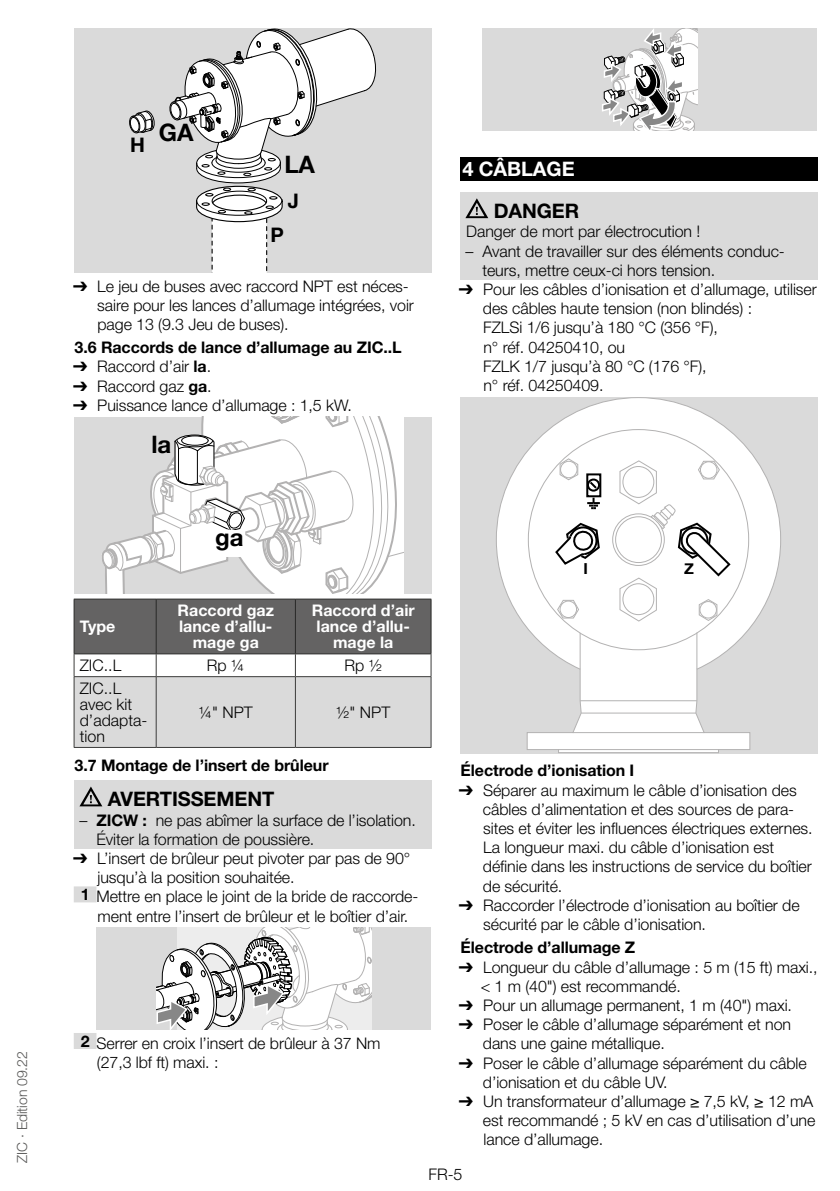
<style>
.page{position:relative;width:840px;height:1191px;background:#fff}
.page>*{position:absolute;margin:0;border:0;box-sizing:border-box;transform-origin:0 0}
.t1{font:700 24px "Helvetica Neue";color:#000}
.t2{font:700 20px "Helvetica Neue LT Pro";letter-spacing:-.005em;color:#000}
.t3{font:700 20px "Helvetica Neue LT Pro";letter-spacing:-.005em;color:#fff}
.t4{font:700 20px "Helvetica Neue";color:#000}
.t5{font:300 16px/19.2px "Helvetica Neue LT Pro";letter-spacing:-.005em;color:#000}
.t6{font:700 16px "Helvetica Neue LT Pro";letter-spacing:-.005em;color:#000}
.t7{font:700 16px/16px "Helvetica Neue LT Pro";color:#fff;text-align:center}
.t8{font:700 15.2px "Helvetica Neue";color:#000}
.t9{font:300 14px "Helvetica Neue LT Pro";letter-spacing:-.005em;color:#575756}
.s1{font-family:"Arial Unicode MS";font-weight:400}
.s2{font-weight:700}
</style>
<div class="page">
<div style="left:74px;top:780px;width:357px;height:32px;background:#dadada"></div>
<div style="left:74px;top:808px;width:357px;height:41px;background:#dadada"></div>
<div style="left:74px;top:886px;width:22px;height:16px;background:#dadada"></div>
<div style="left:74px;top:1033px;width:22px;height:16px;background:#dadada"></div>
<div style="left:74px;top:28px;width:357px;height:244px;background:#dadada"></div>
<svg style="left:169px;top:28px;width:207px;height:244px"></svg>
<svg style="left:129px;top:110px;width:26px;height:23px"></svg>
<div style="left:74px;top:417px;width:357px;height:176px;background:#dadada"></div>
<svg style="left:102px;top:417px;width:301px;height:176px"></svg>
<svg style="left:74px;top:599px;width:357px;height:148px;background:#b1b1b1"></svg>
<hr style="left:74px;top:676px;width:82px;height:1px;background:#3c3c3b">
<hr style="left:74px;top:677px;width:1px;height:70px;background:#3c3c3b">
<hr style="left:156px;top:676px;width:139px;height:1px;background:#3c3c3b">
<hr style="left:156px;top:677px;width:1px;height:70px;background:#3c3c3b">
<hr style="left:295px;top:676px;width:136px;height:1px;background:#3c3c3b">
<hr style="left:295px;top:677px;width:1px;height:70px;background:#3c3c3b">
<hr style="left:430px;top:677px;width:1px;height:70px;background:#3c3c3b">
<hr style="left:74px;top:747px;width:82px;height:1px;background:#3c3c3b">
<hr style="left:156px;top:747px;width:139px;height:1px;background:#3c3c3b">
<hr style="left:295px;top:747px;width:136px;height:1px;background:#3c3c3b">
<svg style="left:79px;top:786px;width:23px;height:20px"></svg>
<div style="left:96px;top:927px;width:335px;height:102px;background:#dadada"></div>
<svg style="left:156px;top:927px;width:215px;height:103px;background:#d7d7d7"></svg>
<div style="left:459px;top:157px;width:357px;height:24px;background:#000"></div>
<div style="left:459px;top:192px;width:357px;height:32px;background:#dadada"></div>
<div style="left:459px;top:220px;width:357px;height:22px;background:#dadada"></div>
<div style="left:459px;top:239px;width:357px;height:41px;background:#dadada"></div>
<div style="left:482px;top:28px;width:334px;height:102px;background:#dadada"></div>
<svg style="left:602px;top:28px;width:95px;height:102px"></svg>
<svg style="left:465px;top:198px;width:23px;height:20px"></svg>
<div style="left:459px;top:397px;width:357px;height:356px;background:#dadada"></div>
<svg style="left:496px;top:397px;width:284px;height:356px"></svg>
<div style="left:528px;top:429px;width:220px;height:221px;background:#fff;border-radius:50%"></div>
<svg style="left:555px;top:522px;width:45px;height:43px"></svg>
<hr style="left:558px;top:749px;width:160px;height:1px;background:#b3b2b2">
<hr style="left:572px;top:732px;width:131px;height:1px;background:#b3b2b2">
<hr style="left:581px;top:712px;width:114px;height:1px;background:#b3b2b2">
<hr style="left:579px;top:700px;width:117px;height:1px;background:#b3b2b2">
<svg style="left:556px;top:599px;width:23px;height:19px"></svg>
<div style="left:559px;top:601px;width:17px;height:16px;background:#fff;border-radius:50%"></div>
<div style="left:559px;top:601px;width:17px;height:17px;border:1px solid #b3b2b2;border-radius:50%"></div>
<svg style="left:559px;top:458px;width:19px;height:22px"></svg>
<div style="left:560px;top:461px;width:16px;height:17px;background:#fff;border-radius:50%"></div>
<div style="left:560px;top:461px;width:17px;height:17px;border:1px solid #b3b2b2;border-radius:50%"></div>
<svg style="left:612px;top:514px;width:52px;height:51px"></svg>
<hr style="left:579px;top:633px;width:1px;height:36px;background:#b3b2b2">
<svg style="left:587px;top:498px;width:12px;height:11px"></svg>
<div style="left:586px;top:473px;width:15px;height:24px;border:2px solid #000"></div>
<div style="left:586px;top:478px;width:13px;height:13px;border:2px solid #000;border-radius:50%"></div>
<svg style="left:587px;top:479px;width:11px;height:12px"></svg>
<hr style="left:696px;top:632px;width:1px;height:37px;background:#b3b2b2">
<svg style="left:618px;top:460px;width:113px;height:162px"></svg>
<div style="left:622px;top:584px;width:31px;height:30px;background:#fff;border-radius:50%"></div>
<div style="left:622px;top:583px;width:31px;height:32px;border:1px solid #b3b2b2;border-radius:50%"></div>
<p class="t9" style="left:13px;top:1162px;width:113px;rotate:-90deg">ZIC · Edition 09.22</p>
<p class="t4" style="left:130px;top:129px;width:16px">H</p>
<h1 class="t1" style="left:159px;top:114px;width:36px">GA</h1>
<h1 class="t1" style="left:284px;top:146px;width:32px">LA</h1>
<p class="t4" style="left:288px;top:185px;width:13px">J</p>
<p class="t4" style="left:270px;top:219px;width:15px">P</p>
<p class="t5" style="left:97px;top:276px;width:318px;text-indent:-24px"><span class="s1">➔</span> Le jeu de buses avec raccord NPT est néces&shy;saire pour les lances d’allumage intégrées, voir page 13 (9.3 Jeu de buses).</p>
<p class="t6" style="left:75px;top:338px;width:328px">3.6 Raccords de lance d’allumage au ZIC..L</p>
<p class="t5" style="left:73px;top:357px;width:139px"><span class="s1">➔</span> Raccord d’air <span class="s2">la</span>.</p>
<p class="t5" style="left:73px;top:376px;width:140px"><span class="s1">➔</span> Raccord gaz <span class="s2">ga</span>.</p>
<p class="t5" style="left:73px;top:395px;width:280px"><span class="s1">➔</span> Puissance lance d’allumage : 1,5 kW.</p>
<h1 class="t1" style="left:151px;top:425px;width:21px">la</h1>
<p class="t3" style="left:462px;top:157px;width:112px">4 CÂBLAGE</p>
<p class="t2" style="left:493px;top:199px;width:72px">DANGER</p>
<p class="t5" style="left:466px;top:222px;width:235px">Danger de mort par électrocution !</p>
<p class="t5" style="left:482px;top:241px;width:304px;text-indent:-17px">– Avant de travailler sur des éléments conduc&shy;teurs, mettre ceux-ci hors tension.</p>
<p class="t5" style="left:482px;top:279px;width:335px;text-indent:-24px"><span class="s1">➔</span> Pour les câbles d’ionisation et d’allumage, utiliser des câbles haute tension (non blindés) :<br>FZLSi 1/6 jusqu’à 180 °C (356 °F),<br>n° réf. 04250410, ou<br>FZLK 1/7 jusqu’à 80 °C (176 °F),<br>n° réf. 04250409.</p>
<p class="t7" style="left:80px;top:618px;width:37px">Type</p>
<h1 class="t1" style="left:215px;top:518px;width:30px">ga</h1>
<p class="t7" style="left:177px;top:602px;width:98px">Raccord gaz lance d’allu&shy;mage ga</p>
<p class="t7" style="left:311px;top:602px;width:104px">Raccord d’air lance d’allu&shy;mage la</p>
<p class="t5" style="left:80px;top:655px;width:43px">ZIC..L</p>
<p class="t5" style="left:207px;top:655px;width:39px">Rp ¼</p>
<p class="t5" style="left:344px;top:655px;width:39px">Rp ½</p>
<p class="t5" style="left:80px;top:679px;width:69px;line-height:16px">ZIC..L avec kit d’adapta&shy;tion</p>
<p class="t5" style="left:199px;top:702px;width:55px">¼" NPT</p>
<p class="t5" style="left:336px;top:702px;width:55px">½" NPT</p>
<p class="t6" style="left:75px;top:755px;width:255px">3.7 Montage de l’insert de brûleur</p>
<p class="t2" style="left:102px;top:787px;width:117px">AVERTISSEME</p>
<p class="t2" style="left:247px;top:787px;width:28px">NT</p>
<p class="t5" style="left:96px;top:810px;width:320px;text-indent:-17px">– <span class="s2">ZICW :</span> ne pas abîmer la surface de l’isolation.<br>Éviter la formation de poussière.</p>
<p class="t5" style="left:73px;top:848px;width:338px"><span class="s1">➔</span> L’insert de brûleur peut pivoter par pas de 90°</p>
<p class="t5" style="left:97px;top:867px;width:198px">jusqu’à la position souhaitée.</p>
<p class="t5" style="left:81px;top:886px;width:339px"><span class="s2">1</span> Mettre en place le joint de la bride de raccorde-</p>
<p class="t5" style="left:97px;top:906px;width:312px">ment entre l’insert de brûleur et le boîtier d’air.</p>
<p class="t5" style="left:97px;top:1033px;width:285px;text-indent:-16px"><span class="s2">2</span> Serrer en croix l’insert de brûleur à 37 Nm (27,3 lbf ft) maxi. :</p>
<p class="t8" style="left:583px;top:557px;width:6px">I</p>
<p class="t8" style="left:683px;top:557px;width:11px">Z</p>
<p class="t6" style="left:460px;top:761px;width:173px">Électrode d’ionisation I</p>
<p class="t5" style="left:482px;top:780px;width:331px;text-indent:-24px"><span class="s1">➔</span> Séparer au maximum le câble d’ionisation des câbles d’alimentation et des sources de para&shy;sites et éviter les influences électriques externes.<br>La longueur maxi. du câble d’ionisation est définie dans les instructions de service du boîtier de sécurité.</p>
<p class="t5" style="left:483px;top:895px;width:318px;text-indent:-24px"><span class="s1">➔</span> Raccorder l’électrode d’ionisation au boîtier de sécurité par le câble d’ionisation.</p>
<p class="t6" style="left:460px;top:937px;width:176px">Électrode d’allumage Z</p>
<p class="t5" style="left:480px;top:957px;width:338px;text-indent:-22px"><span class="s1">➔</span> Longueur du câble d’allumage : 5 m (15 ft) maxi., &lt; 1 m (40") est recommandé.</p>
<p class="t5" style="left:458px;top:995px;width:334px"><span class="s1">➔</span> Pour un allumage permanent, 1 m (40") maxi.</p>
<p class="t5" style="left:482px;top:1014px;width:309px;text-indent:-24px"><span class="s1">➔</span> Poser le câble d’allumage séparément et non dans une gaine métallique.</p>
<p class="t5" style="left:482px;top:1053px;width:325px;text-indent:-24px"><span class="s1">➔</span> Poser le câble d’allumage séparément du câble d’ionisation et du câble UV.</p>
<p class="t5" style="left:482px;top:1091px;width:334px;text-indent:-24px"><span class="s1">➔</span> Un transformateur d’allumage ≥ 7,5 kV, ≥ 12 mA est recommandé ; 5 kV en cas d’utilisation d’une lance d’allumage.</p>
<p class="t5" style="left:428px;top:1164px;width:35px">FR-5</p>
</div>
